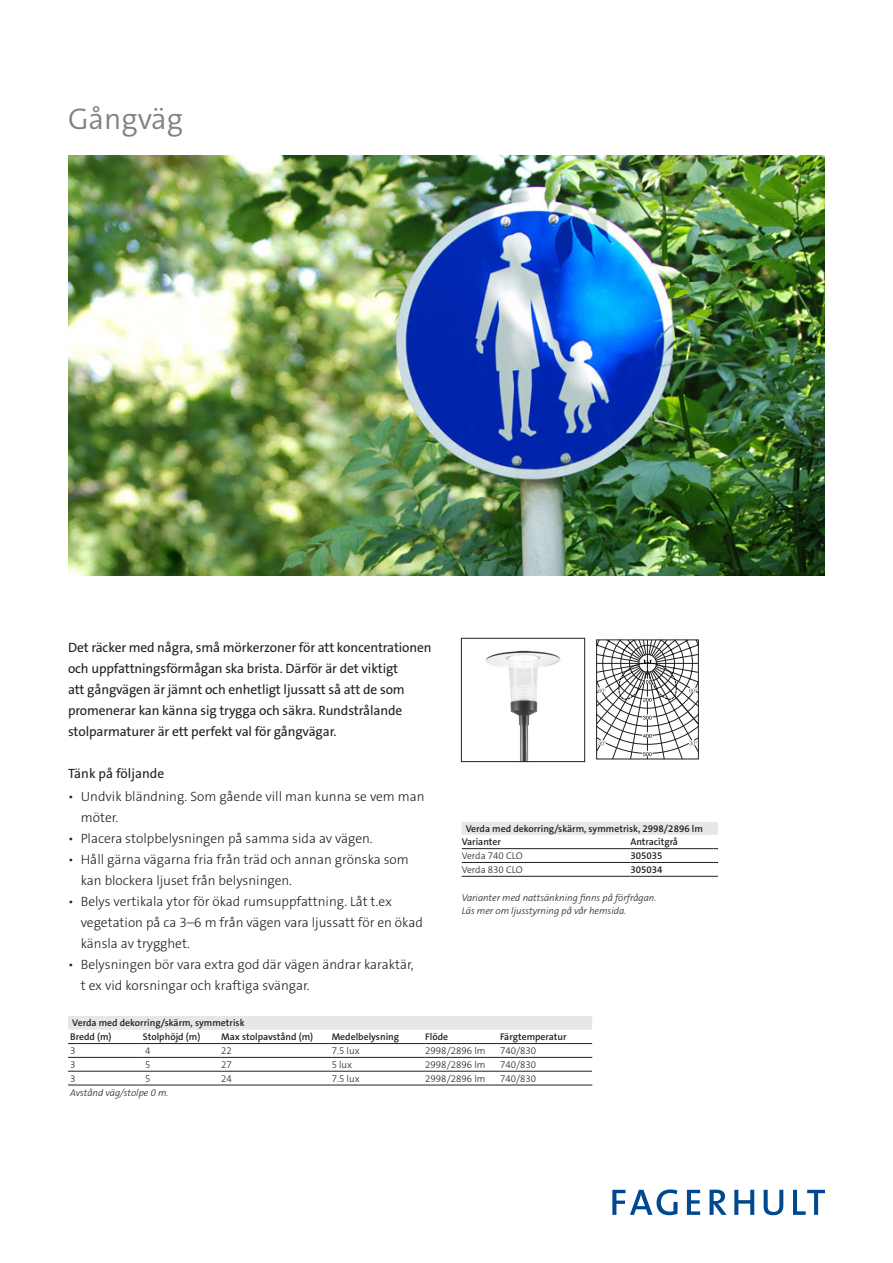
<style>
.page{position:relative;width:893px;height:1263px;background:#fff}
.page>*{position:absolute;margin:0;border:0;box-sizing:border-box;transform-origin:0 0}
.Headline{font:30px "Fagerhult The Sans LT4";color:#808285}
.t1{font:13.5px/21px "Fagerhult The Sans LT3";color:#231f20}
.Preamble{font:13.5px/21px "Fagerhult The Sans LT5";letter-spacing:-.01em;color:#231f20}
.Table_Title{font:9.75px "Fagerhult The Sans LT6";color:#231f20}
.Table_Note{font:italic 9.75px "Fagerhult The Sans LT3";color:#231f20}
.Table_Text{font:9.75px "Fagerhult The Sans LT3";color:#231f20}
.T_Beställningsnummer{font:9.75px "Fagerhult The Sans LT6";color:#231f20}
.T_Text{font:9.75px "Fagerhult The Sans LT3";color:#231f20}
.T_Text-2{font:9.75px "Fagerhult The Sans LT6";color:#231f20}
</style>
<div class="page">
<img style="left:485px;top:650px;width:76px;height:110px">
<div style="left:461px;top:638px;width:124px;height:124px;border:1px solid #231f20"></div>
<svg style="left:596px;top:640px;width:103px;height:119px"></svg>
<img style="left:68px;top:155px;width:757px;height:420px">
<svg style="left:612px;top:1189px;width:65px;height:26px"></svg>
<svg style="left:687px;top:1190px;width:13px;height:25px"></svg>
<svg style="left:709px;top:1189px;width:18px;height:26px"></svg>
<svg style="left:734px;top:1190px;width:20px;height:25px"></svg>
<svg style="left:764px;top:1190px;width:19px;height:25px"></svg>
<svg style="left:793px;top:1190px;width:32px;height:25px"></svg>
<div style="left:462px;top:822px;width:256px;height:13px;background:#e6e7e9"></div>
<hr style="left:462px;top:848px;width:168px;height:1px;background:#231f20">
<hr style="left:630px;top:848px;width:83px;height:1px;background:#231f20">
<hr style="left:462px;top:862px;width:168px;height:1px;background:#231f20">
<hr style="left:630px;top:862px;width:83px;height:1px;background:#231f20">
<hr style="left:462px;top:876px;width:168px;height:1px;background:#231f20">
<hr style="left:630px;top:876px;width:83px;height:1px;background:#231f20">
<div style="left:68px;top:1016px;width:524px;height:14px;background:#e6e7e9"></div>
<hr style="left:68px;top:1043px;width:75px;height:1px;background:#231f20">
<hr style="left:143px;top:1043px;width:78px;height:1px;background:#231f20">
<hr style="left:221px;top:1043px;width:111px;height:1px;background:#231f20">
<hr style="left:332px;top:1043px;width:93px;height:1px;background:#231f20">
<hr style="left:425px;top:1043px;width:75px;height:1px;background:#231f20">
<hr style="left:500px;top:1043px;width:92px;height:1px;background:#231f20">
<hr style="left:68px;top:1057px;width:75px;height:1px;background:#231f20">
<hr style="left:143px;top:1057px;width:78px;height:1px;background:#231f20">
<hr style="left:221px;top:1057px;width:111px;height:1px;background:#231f20">
<hr style="left:332px;top:1057px;width:93px;height:1px;background:#231f20">
<hr style="left:425px;top:1057px;width:75px;height:1px;background:#231f20">
<hr style="left:500px;top:1057px;width:92px;height:1px;background:#231f20">
<hr style="left:68px;top:1071px;width:75px;height:1px;background:#231f20">
<hr style="left:143px;top:1071px;width:78px;height:1px;background:#231f20">
<hr style="left:221px;top:1071px;width:111px;height:1px;background:#231f20">
<hr style="left:332px;top:1071px;width:93px;height:1px;background:#231f20">
<hr style="left:425px;top:1071px;width:75px;height:1px;background:#231f20">
<hr style="left:500px;top:1071px;width:92px;height:1px;background:#231f20">
<hr style="left:68px;top:1085px;width:75px;height:1px;background:#231f20">
<hr style="left:143px;top:1085px;width:78px;height:1px;background:#231f20">
<hr style="left:221px;top:1085px;width:111px;height:1px;background:#231f20">
<hr style="left:332px;top:1085px;width:93px;height:1px;background:#231f20">
<hr style="left:425px;top:1085px;width:75px;height:1px;background:#231f20">
<hr style="left:500px;top:1085px;width:92px;height:1px;background:#231f20">
<p class="Headline" style="left:68px;top:99px;width:116px">Gångväg</p>
<p class="Preamble" style="left:68px;top:637px;width:365px">Det räcker med några, små mörkerzoner för att koncentrationen och uppfattningsförmågan ska brista. Därför är det viktigt<br>att gångvägen är jämnt och enhetligt ljussatt så att de som promenerar kan känna sig trygga och säkra. Rundstrålande stolparmaturer är ett perfekt val för gångvägar.</p>
<p class="Preamble" style="left:68px;top:763px;width:98px">Tänk på följande</p>
<p class="t1" style="left:81px;top:786px;width:345px;text-indent:-13px">• Undvik bländning. Som gående vill man kunna se vem man möter.</p>
<p class="t1" style="left:68px;top:828px;width:306px">• Placera stolpbelysningen på samma sida av vägen.</p>
<p class="t1" style="left:81px;top:849px;width:330px;text-indent:-13px">• Håll gärna vägarna fria från träd och annan grönska som kan blockera ljuset från belysningen.</p>
<p class="t1" style="left:81px;top:891px;width:344px;text-indent:-13px">• Belys vertikala ytor för ökad rumsuppfattning. Låt t.ex vegetation på ca 3–6 m från vägen vara ljussatt för en ökad känsla av trygghet.</p>
<p class="t1" style="left:81px;top:954px;width:334px;text-indent:-13px">• Belysningen bör vara extra god där vägen ändrar karaktär, t ex vid korsningar och kraftiga svängar.</p>
<p class="Table_Title" style="left:466px;top:822px;width:239px">Verda med dekorring/skärm, symmetrisk, 2998/2896 lm</p>
<p class="T_Text-2" style="left:462px;top:836px;width:41px">Varianter</p>
<p class="T_Beställningsnummer" style="left:630px;top:836px;width:49px">Antracitgrå</p>
<p class="T_Text" style="left:462px;top:850px;width:62px">Verda 740 CLO</p>
<p class="T_Beställningsnummer" style="left:630px;top:850px;width:34px">305035</p>
<p class="T_Text" style="left:462px;top:863px;width:62px">Verda 830 CLO</p>
<p class="T_Beställningsnummer" style="left:630px;top:863px;width:34px">305034</p>
<p class="Table_Note" style="left:462px;top:891px;width:196px">Varianter med nattsänkning finns på förfrågan.</p>
<p class="Table_Note" style="left:462px;top:905px;width:166px">Läs mer om ljusstyrning på vår hemsida.</p>
<p class="Table_Title" style="left:72px;top:1017px;width:174px">Verda med dekorring/skärm, symmetrisk</p>
<p class="Table_Title" style="left:70px;top:1030px;width:43px">Bredd (m)</p>
<p class="Table_Title" style="left:143px;top:1030px;width:59px">Stolphöjd (m)</p>
<p class="Table_Title" style="left:221px;top:1030px;width:94px">Max stolpavstånd (m)</p>
<p class="Table_Title" style="left:332px;top:1030px;width:69px">Medelbelysning</p>
<p class="Table_Title" style="left:425px;top:1030px;width:24px">Flöde</p>
<p class="Table_Title" style="left:500px;top:1030px;width:68px">Färgtemperatur</p>
<p class="Table_Text" style="left:70px;top:1044px;width:7px">3</p>
<p class="Table_Text" style="left:145px;top:1044px;width:7px">4</p>
<p class="Table_Text" style="left:221px;top:1044px;width:12px">22</p>
<p class="Table_Text" style="left:332px;top:1044px;width:30px">7.5 lux</p>
<p class="Table_Text" style="left:425px;top:1044px;width:62px">2998/2896 lm</p>
<p class="Table_Text" style="left:500px;top:1044px;width:38px">740/830</p>
<p class="Table_Text" style="left:70px;top:1058px;width:7px">3</p>
<p class="Table_Text" style="left:145px;top:1058px;width:7px">5</p>
<p class="Table_Text" style="left:221px;top:1058px;width:12px">27</p>
<p class="Table_Text" style="left:332px;top:1058px;width:22px">5 lux</p>
<p class="Table_Text" style="left:425px;top:1058px;width:62px">2998/2896 lm</p>
<p class="Table_Text" style="left:500px;top:1058px;width:38px">740/830</p>
<p class="Table_Text" style="left:70px;top:1072px;width:7px">3</p>
<p class="Table_Text" style="left:145px;top:1072px;width:7px">5</p>
<p class="Table_Text" style="left:221px;top:1072px;width:12px">24</p>
<p class="Table_Text" style="left:332px;top:1072px;width:30px">7.5 lux</p>
<p class="Table_Text" style="left:425px;top:1072px;width:62px">2998/2896 lm</p>
<p class="Table_Text" style="left:500px;top:1072px;width:38px">740/830</p>
<p class="Table_Note" style="left:70px;top:1086px;width:100px">Avstånd väg/stolpe 0 m.</p>
</div>
